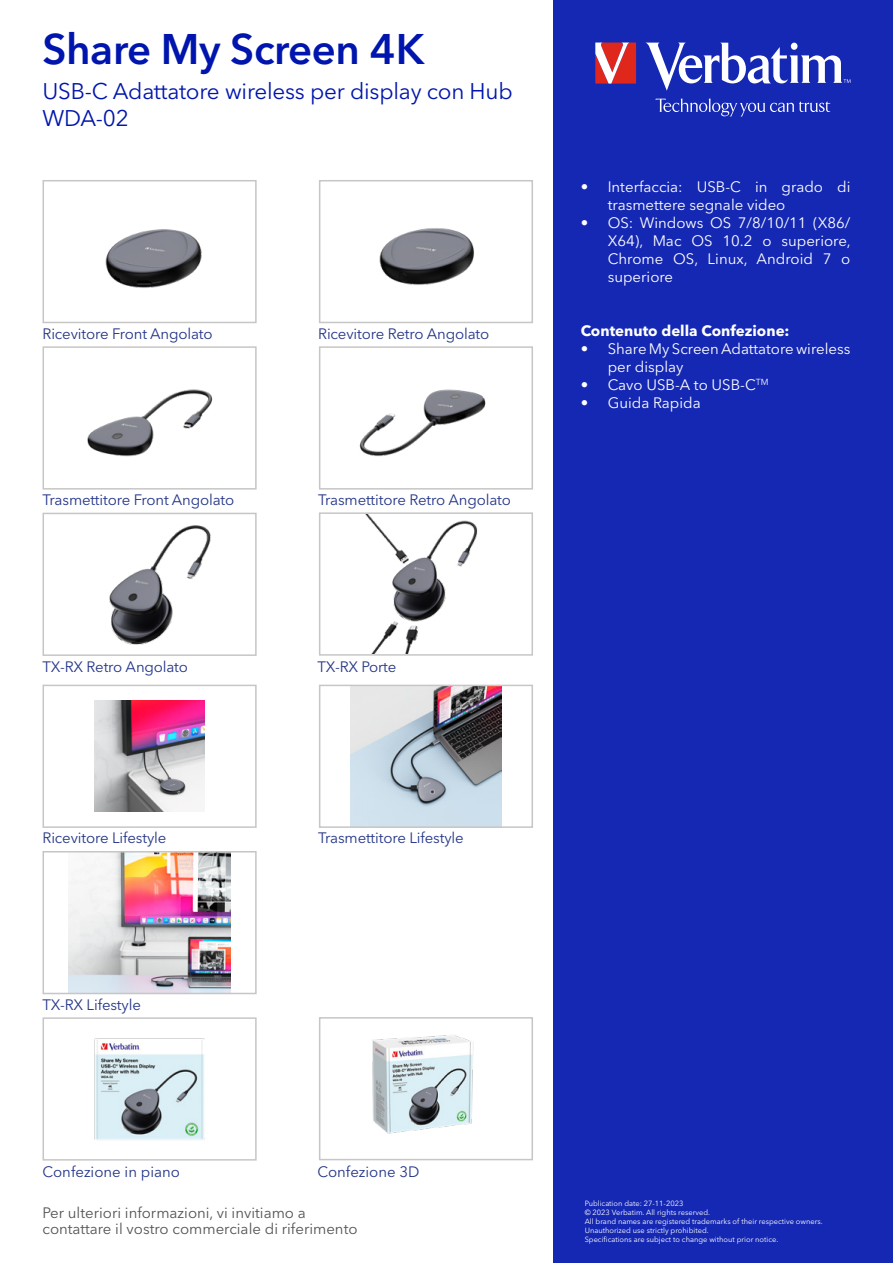
<style>
.page{position:relative;width:893px;height:1263px;background:#fff}
.page>*{position:absolute;margin:0;border:0;box-sizing:border-box;transform-origin:0 0}
.t1{font:600 42.45px "Avenir Next LT Pro";letter-spacing:-.01em;color:#0015ad}
.t2{font:22.5px/27px "Avenir Next LT Pro";letter-spacing:-.01em;color:#0015ad}
.t3{font:15px "Avenir Next LT Pro";letter-spacing:-.01em;color:#243588}
.t4{font:15px/18px "Avenir Next LT Pro";color:#fff}
.t5{font:15px/16.5px "Avenir Next LT Pro";color:#555454}
.t6{font:700 15px "Avenir Next LT Pro";color:#fff}
.t7{font:7.5px/9px "Avenir Next LT Pro";color:#fff}
</style>
<div class="page">
<div style="left:553px;top:0;width:340px;height:1263px;background:#1528b3"></div>
<img style="left:105px;top:229px;width:97px;height:59px">
<div style="left:43px;top:180px;width:214px;height:143px;border:2px solid #c6c6c6"></div>
<img style="left:94px;top:701px;width:111px;height:110px">
<div style="left:43px;top:685px;width:214px;height:143px;border:2px solid #c6c6c6"></div>
<img style="left:87px;top:389px;width:126px;height:68px">
<div style="left:43px;top:346px;width:214px;height:144px;border:2px solid #c6c6c6"></div>
<img style="left:68px;top:854px;width:163px;height:137px">
<div style="left:43px;top:851px;width:214px;height:143px;border:2px solid #c6c6c6"></div>
<img style="left:359px;top:389px;width:127px;height:68px">
<div style="left:319px;top:346px;width:214px;height:144px;border:2px solid #c6c6c6"></div>
<img style="left:379px;top:228px;width:95px;height:57px">
<div style="left:319px;top:180px;width:214px;height:143px;border:2px solid #c6c6c6"></div>
<img style="left:351px;top:688px;width:150px;height:137px">
<div style="left:319px;top:685px;width:214px;height:143px;border:2px solid #c6c6c6"></div>
<img style="left:109px;top:525px;width:102px;height:120px">
<div style="left:43px;top:513px;width:214px;height:143px;border:2px solid #c6c6c6"></div>
<img style="left:366px;top:515px;width:112px;height:138px">
<div style="left:319px;top:512px;width:214px;height:144px;border:2px solid #c6c6c6"></div>
<img style="left:372px;top:1035px;width:102px;height:99px">
<div style="left:319px;top:1017px;width:214px;height:143px;border:2px solid #c6c6c6"></div>
<img style="left:94px;top:1038px;width:111px;height:102px">
<div style="left:43px;top:1017px;width:214px;height:143px;border:2px solid #c6c6c6"></div>
<svg style="left:656px;top:98px;width:174px;height:18px"></svg>
<svg style="left:646px;top:43px;width:204px;height:48px"></svg>
<svg style="left:595px;top:43px;width:41px;height:41px;background:#e05f5b"></svg>
<h1 class="t1" style="left:43px;top:23px;width:384px">Share My Screen 4K</h1>
<h2 class="t2" style="left:43px;top:78px;width:472px">USB-C Adattatore wireless per display con Hub<br>WDA-02</h2>
<p class="t3" style="left:43px;top:325px;width:172px">Ricevitore Front Angolato</p>
<p class="t3" style="left:43px;top:491px;width:193px">Trasmettitore Front Angolato</p>
<p class="t3" style="left:318px;top:325px;width:172px">Ricevitore Retro Angolato</p>
<p class="t3" style="left:318px;top:491px;width:194px">Trasmettitore Retro Angolato</p>
<p class="t3" style="left:43px;top:658px;width:147px">TX-RX Retro Angolato</p>
<p class="t3" style="left:317px;top:658px;width:80px">TX-RX Porte</p>
<p class="t3" style="left:43px;top:829px;width:125px">Ricevitore Lifestyle</p>
<p class="t3" style="left:43px;top:996px;width:100px">TX-RX Lifestyle</p>
<p class="t3" style="left:318px;top:829px;width:147px">Trasmettitore Lifestyle</p>
<p class="t3" style="left:43px;top:1162px;width:139px">Confezione in piano</p>
<p class="t3" style="left:317px;top:1162px;width:104px">Confezione 3D</p>
<p class="t5" style="left:43px;top:1204px;width:317px">Per ulteriori informazioni, vi invitiamo a contattare il vostro commerciale di riferimento</p>
<p class="t4" style="left:608px;top:178px;width:244px;text-indent:-27px">• Interfaccia: USB-C in grado di trasmettere segnale video</p>
<p class="t4" style="left:608px;top:214px;width:245px;text-align:justify;text-indent:-27px">• OS: Windows OS 7/8/10/11 (X86/ X64), Mac OS 10.2 o superiore, Chrome OS, Linux, Android 7 o superiore</p>
<p class="t6" style="left:581px;top:322px;width:210px">Contenuto della Confezione:</p>
<p class="t4" style="left:608px;top:340px;width:244px;text-indent:-27px">• Share My Screen Adattatore wireless per display</p>
<p class="t4" style="left:581px;top:376px;width:189px">• Cavo USB-A to USB-C<sup>TM</sup></p>
<p class="t4" style="left:581px;top:394px;width:122px">• Guida Rapida</p>
<p class="t7" style="left:585px;top:1198px;width:240px">Publication date: 27-11-2023<br>© 2023 Verbatim. All rights reserved.<br>All brand names are registered trademarks of their respective owners.<br>Unauthorized use strictly prohibited.<br>Specifications are subject to change without prior notice.</p>
</div>
